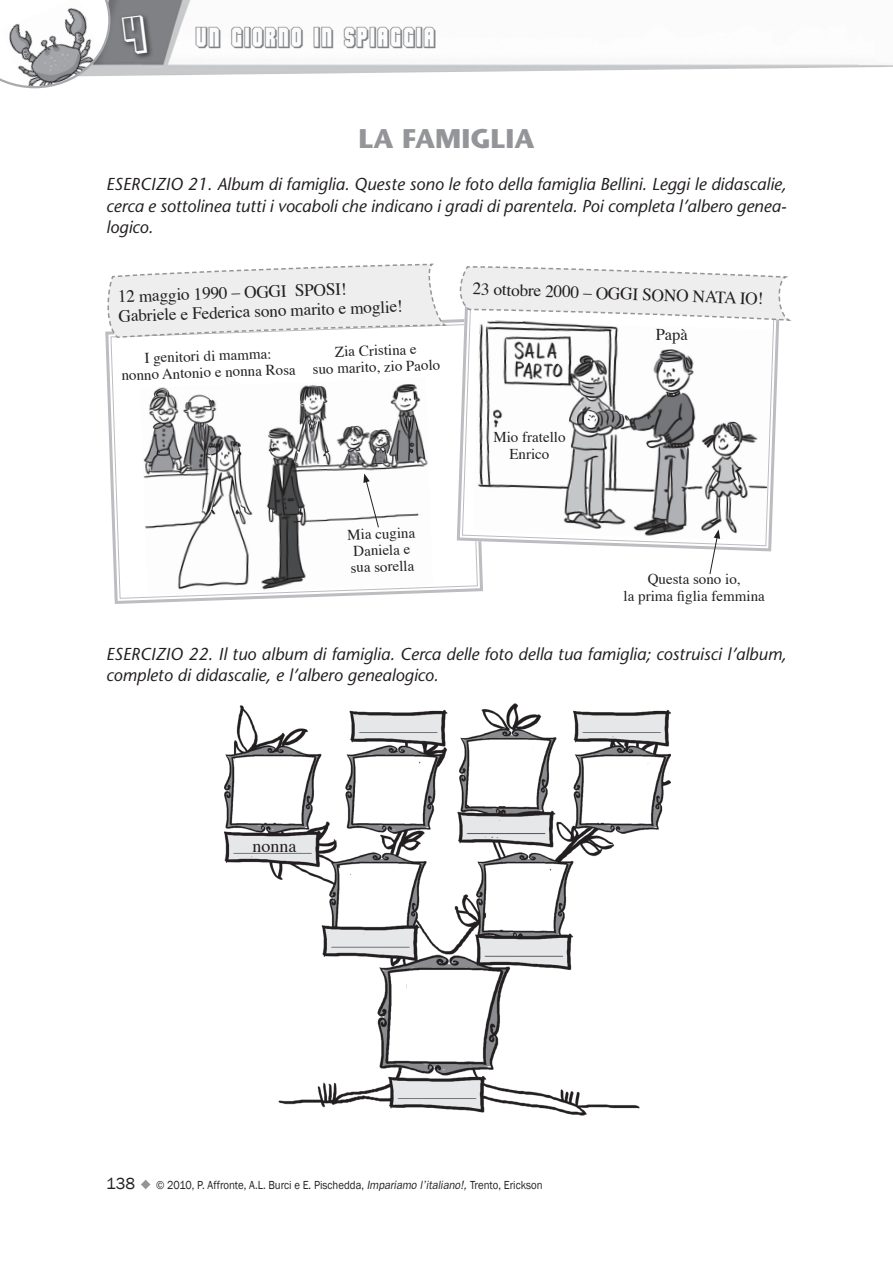
<style>
.page{position:relative;width:893px;height:1263px;background:#fff}
.page>*{position:absolute;margin:0;border:0;box-sizing:border-box;transform-origin:0 0}
.t1{font:700 27px "Stone Sans";color:#939598}
.t2{font:19.5px "Flashbackversion 3";color:#808285}
.t3{font:18px "Times";color:#231f20}
.t4{font:italic 17.25px/21.3px "Stone Sans";color:#231f20;text-align:justify}
.t5{font:17.25px/19.5px "Times";color:#231f20}
.t6{font:16.5px "Times";color:#231f20}
.t7{font:16.5px "Franklin Gothic";color:#231f20}
.t8{font:15px/16.5px "Times";color:#231f20;text-align:center}
.t9{font:12px "Franklin Gothic";color:#231f20;scale:.9 1}
.s1{font-style:italic}
</style>
<div class="page">
<img style="left:111px;top:0;width:782px;height:76px">
<img style="left:119px;top:13px;width:34px;height:47px">
<svg style="left:141px;top:1180px;width:9px;height:9px"></svg>
<svg style="left:110px;top:324px;width:345px;height:275px"></svg>
<svg style="left:455px;top:322px;width:324px;height:270px"></svg>
<svg style="left:461px;top:322px;width:314px;height:225px"></svg>
<img style="left:224px;top:703px;width:447px;height:413px">
<svg style="left:105px;top:263px;width:344px;height:76px"></svg>
<svg style="left:455px;top:266px;width:337px;height:56px"></svg>
<svg style="left:363px;top:473px;width:16px;height:55px"></svg>
<svg style="left:709px;top:529px;width:11px;height:45px"></svg>
<svg style="left:0;top:0;width:111px;height:88px"></svg>
<svg style="left:122px;top:15px;width:25px;height:40px"></svg>
<p class="t2" style="left:196px;top:27px;width:242px">UN GIORNO IN SPIAGGIA</p>
<h1 class="t1" style="left:358px;top:122px;width:178px">lA FAmIGlIA</h1>
<p class="t4" style="left:106px;top:174px;width:682px">ESERCIZIO 21. Album di famiglia. Queste sono le foto della famiglia Bellini. Leggi le didascalie, cerca e sottolinea tutti i vocaboli che indicano i gradi di parentela. Poi completa l’albero genea&shy;logico.</p>
<p class="t5" style="left:118px;top:288px;width:286px;rotate:-2deg">12 maggio 1990 – OGGI SPOSI!<br>Gabriele e Federica sono marito e moglie!</p>
<p class="t5" style="left:473px;top:280px;width:293px;rotate:2deg">23 ottobre 2000 – OGGI SONO NATA IO!</p>
<p class="t8" style="left:312px;top:345px;width:129px;rotate:-2deg">Zia Cristina e<br>suo marito, zio Paolo</p>
<p class="t6" style="left:656px;top:324px;width:34px">Papà</p>
<p class="t8" style="left:121px;top:351px;width:176px;rotate:-2deg">I genitori di mamma:<br>nonno Antonio e nonna Rosa</p>
<p class="t8" style="left:347px;top:527px;width:69px;text-align:left;rotate:-2deg">Mia cugina<br>Daniela e sua sorella</p>
<p class="t8" style="left:493px;top:430px;width:74px">Mio fratello<br>Enrico</p>
<p class="t8" style="left:624px;top:572px;width:143px">Questa sono io,<br>la prima figlia femmina</p>
<p class="t4" style="left:106px;top:643px;width:682px">ESERCIZIO 22. Il tuo album di famiglia. Cerca delle foto della tua famiglia; costruisci l’album, completo di didascalie, e l’albero genealogico.</p>
<p class="t3" style="left:252px;top:834px;width:45px">nonna</p>
<p class="t7" style="left:106px;top:1173px;width:30px">138</p>
<p class="t9" style="left:156px;top:1178px;width:431px">© 2010, P. Affronte, A.L. Burci e E. Pischedda, <span class="s1">Impariamo l’italiano!,</span> Trento, Erickson</p>
</div>
